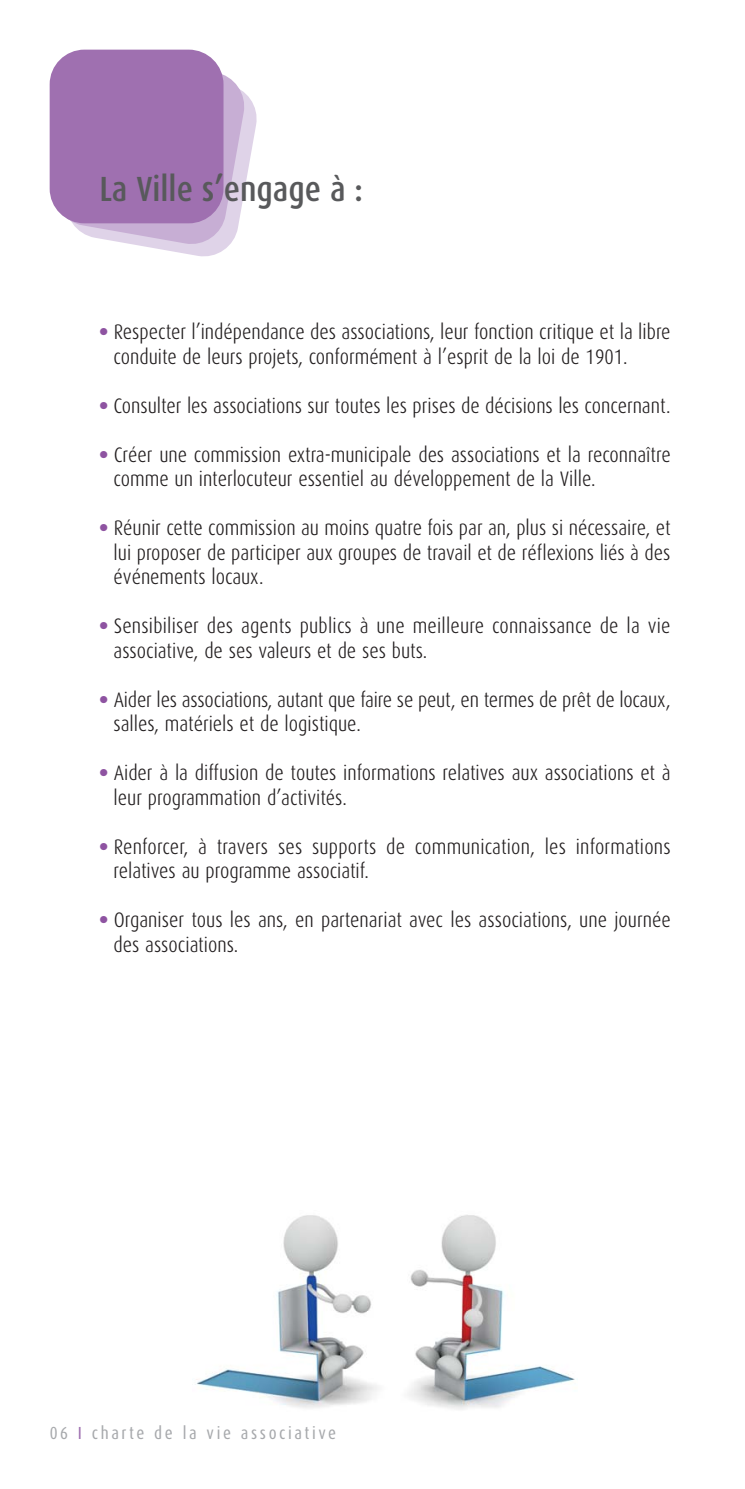
<style>
.page{position:relative;width:745px;height:1489px;background:#fff}
.page>*{position:absolute;margin:0;border:0;box-sizing:border-box;transform-origin:0 0}
.t1{font:500 35px "Dax Condensed";color:#58595b}
.t2{font:300 21px/24.5px "Dax Condensed";color:#231f20}
.t3{font:17.5px "Dax Condensed";letter-spacing:.15em;color:#a7a9ac}
.s1{font-weight:900;color:#8e53a1}
.s2{color:#9f70b0}
</style>
<div class="page">
<svg style="left:51px;top:51px;width:206px;height:206px"></svg>
<div style="left:50px;top:50px;width:173px;height:173px;background:#9f70b0;border-radius:35px"></div>
<img style="left:195px;top:1215px;width:380px;height:195px">
<h1 class="t1" style="left:99px;top:174px;width:265px">La Ville s’engage à :</h1>
<p class="t2" style="left:113px;top:321px;width:558px;text-indent:-14px"><span class="s1">•</span> Respecter l’indépendance des associations, leur fonction critique et la libre conduite de leurs projets, conformément à l’esprit de la loi de 1901.</p>
<p class="t2" style="left:99px;top:394px;width:572px"><span class="s1">•</span> Consulter les associations sur toutes les prises de décisions les concernant.</p>
<p class="t2" style="left:113px;top:443px;width:558px;text-indent:-14px"><span class="s1">•</span> Créer une commission extra-municipale des associations et la reconnaître comme un interlocuteur essentiel au développement de la Ville.</p>
<p class="t2" style="left:113px;top:517px;width:558px;text-align:justify;text-indent:-14px"><span class="s1">•</span> Réunir cette commission au moins quatre fois par an, plus si nécessaire, et lui proposer de participer aux groupes de travail et de réflexions liés à des événements locaux.</p>
<p class="t2" style="left:113px;top:615px;width:558px;text-indent:-14px"><span class="s1">•</span> Sensibiliser des agents publics à une meilleure connaissance de la vie associative, de ses valeurs et de ses buts.</p>
<p class="t2" style="left:113px;top:688px;width:558px;text-indent:-14px"><span class="s1">•</span> Aider les associations, autant que faire se peut, en termes de prêt de locaux, salles, matériels et de logistique.</p>
<p class="t2" style="left:113px;top:762px;width:558px;text-indent:-14px"><span class="s1">•</span> Aider à la diffusion de toutes informations relatives aux associations et à leur programmation d’activités.</p>
<p class="t2" style="left:113px;top:835px;width:558px;text-indent:-14px"><span class="s1">•</span> Renforcer, à travers ses supports de communication, les informations relatives au programme associatif.</p>
<p class="t2" style="left:113px;top:909px;width:558px;text-indent:-14px"><span class="s1">•</span> Organiser tous les ans, en partenariat avec les associations, une journée des associations.</p>
<p class="t3" style="left:50px;top:1425px;width:288px">06 <span class="s2">I</span> charte de la vie associative</p>
</div>
